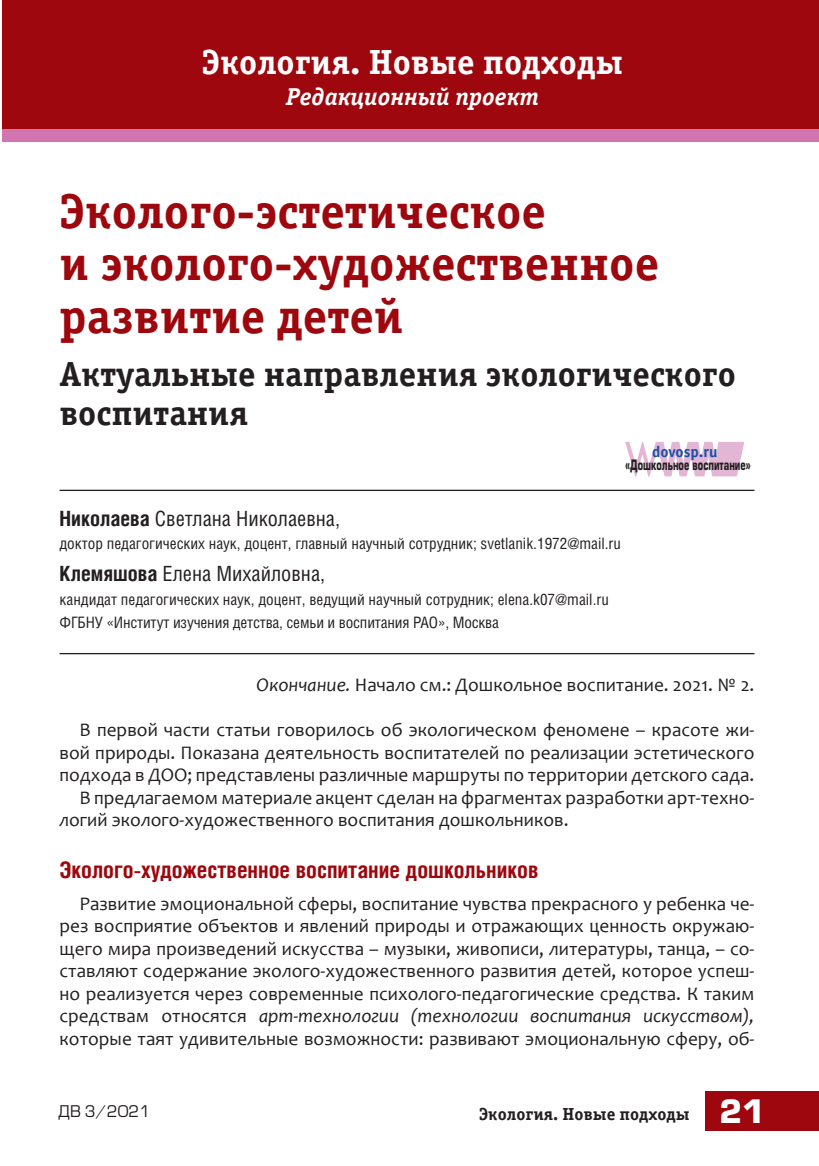
<style>
.page{position:relative;width:819px;height:1166px;background:#fff}
.page>*{position:absolute;margin:0;border:0;box-sizing:border-box;transform-origin:0 0}
.t1{font:49px/52.5px "Officina Serif Bold ITC";color:#9d070d}
.t2{font:35px/38.5px "Officina Serif Bold ITC";color:#231f20}
.t3{font:35px "Officina Serif Bold ITC";color:#fff}
.t4{font:italic 24.5px "Officina Serif Bold ITC";color:#fff}
.t5{font:700 22.75px "Helios Cond";color:#9d070d}
.t6{font:21px "Helios Cond";color:#231f20}
.t7{font:19.25px/22.4px "Candara";color:#231f20;text-align:justify}
.t8{font:17.5px "Officina Serif Bold ITC";color:#231f20}
.t9{font:15.75px/23.6px "Helios Cond";color:#231f20}
.t10{font:15.75px "Officina Sans Bold ITC";color:#1a50a3}
.t11{font:15.75px "Europe";color:#231f20}
.t12{font:700 14px "Europe";color:#231f20;scale:.65 1}
.s1{font-weight:700}
.s2{font-style:italic}
.s3{font-family:"Europe";font-weight:700;font-size:31.5px;color:#fff}
</style>
<div class="page">
<div style="left:704px;top:1091px;width:115px;height:40px;background:#9d070d"></div>
<hr style="left:60px;top:490px;width:694px;height:1px;background:#231f20">
<hr style="left:60px;top:653px;width:694px;height:1px;background:#231f20">
<div style="left:2px;top:117px;width:817px;height:24px;background:#d175b0"></div>
<div style="left:2px;top:0;width:817px;height:129px;background:#9d070d"></div>
<svg style="left:625px;top:442px;width:119px;height:34px"></svg>
<h2 class="t3" style="left:202px;top:48px;width:423px">Экология. Новые подходы</h2>
<p class="t4" style="left:286px;top:87px;width:254px">Редакционный проект</p>
<h1 class="t1" style="left:60px;top:188px;width:601px">Эколого-эстетическое<br>и эколого-художественное развитие детей</h1>
<h2 class="t2" style="left:60px;top:358px;width:677px">Актуальные направления экологического воспитания</h2>
<p class="t10" style="left:652px;top:446px;width:67px">dovosp.ru</p>
<p class="t12" style="left:625px;top:460px;width:195px">«Дошкольное воспитание»</p>
<p class="t6" style="left:60px;top:510px;width:282px"><span class="s1">Николаева</span> Светлана Николаевна,</p>
<p class="t9" style="left:60px;top:533px;width:563px">доктор педагогических наук, доцент, главный научный сотрудник; svetlanik.1972@mail.ru</p>
<p class="t6" style="left:60px;top:565px;width:267px"><span class="s1">Клемяшова</span> Елена Михайловна,</p>
<p class="t9" style="left:60px;top:588px;width:550px">кандидат педагогических наук, доцент, ведущий научный сотрудник; elena.k07@mail.ru<br>ФГБНУ «Институт изучения детства, семьи и воспитания РАО», Москва</p>
<p class="t7" style="left:256px;top:676px;width:499px"><span class="s2">Окончание.</span> Начало см.: Дошкольное воспитание. 2021. № 2.</p>
<p class="t7" style="left:79px;top:721px;width:676px">В первой части статьи говорилось об экологическом феномене – красоте жи-</p>
<p class="t7" style="left:60px;top:743px;width:696px">вой природы. Показана деятельность воспитателей по реализации эстетического</p>
<p class="t7" style="left:60px;top:765px;width:696px">подхода в ДОО; представлены различные маршруты по территории детского сада.</p>
<p class="t7" style="left:79px;top:788px;width:676px">В предлагаемом материале акцент сделан на фрагментах разработки арт-техно-</p>
<p class="t7" style="left:60px;top:810px;width:510px">логий эколого-художественного воспитания дошкольников.</p>
<p class="t5" style="left:60px;top:861px;width:480px">Эколого-художественное воспитание дошкольников</p>
<p class="t7" style="left:60px;top:894px;width:696px;text-indent:20px">Развитие эмоциональной сферы, воспитание чувства прекрасного у ребенка че&shy;рез восприятие объектов и явлений природы и отражающих ценность окружаю&shy;щего мира произведений искусства – музыки, живописи, литературы, танца, – со&shy;ставляют содержание эколого-художественного развития детей, которое успеш&shy;но реализуется через современные психолого-педагогические средства. К таким средствам относятся <span class="s2">арт-технологии (технологии воспитания искусством), </span>которые таят удивительные возможности: развивают эмоциональную сферу, об-</p>
<p class="t11" style="left:58px;top:1105px;width:93px">ДВ 3/2021</p>
<p class="t8" style="left:479px;top:1107px;width:287px">Экология. Новые подходы <span class="s3">21</span></p>
</div>
